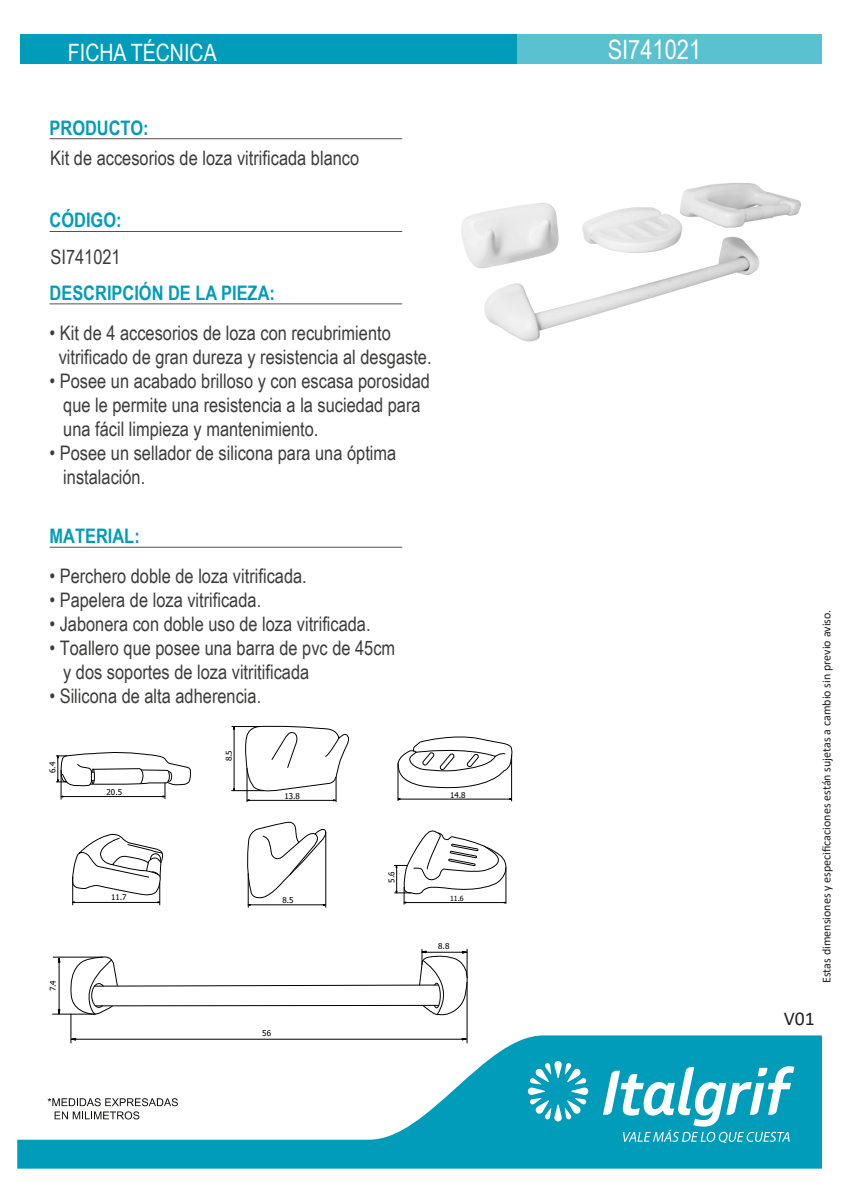
<style>
.page{position:relative;width:842px;height:1191px;background:#fff}
.page>*{position:absolute;margin:0;border:0;box-sizing:border-box;transform-origin:0 0}
.t1{font:26.6px "Arial Narrow";color:#fff}
.t2{font:23.8px "Arial Narrow";color:#fff}
.t3{font:20px/24px "Arial Narrow";color:#3c3c3b}
.t4{font:700 20px "Arial Narrow";color:#009cb9}
.t5{font:19.6px "Calibri";color:#242020}
.t6{font:12px "Calibri";color:#1d1d1b}
.t7{font:8px "Tahoma";color:#000}
.t8{font:7px "Tahoma";color:#000}
</style>
<div class="page">
<img style="left:461px;top:44px;width:361px;height:298px">
<div style="left:21px;top:34px;width:496px;height:30px;background:#009cb9"></div>
<div style="left:517px;top:34px;width:304px;height:30px;background:#5ac1d0"></div>
<hr style="left:50px;top:138px;width:352px;height:1px;background:#525251">
<hr style="left:50px;top:231px;width:352px;height:1px;background:#525251">
<hr style="left:50px;top:547px;width:352px;height:1px;background:#525251">
<hr style="left:50px;top:303px;width:352px;height:1px;background:#525251">
<svg style="left:17px;top:1035px;width:805px;height:133px"></svg>
<svg style="left:528px;top:1061px;width:60px;height:60px"></svg>
<svg style="left:603px;top:1066px;width:191px;height:77px"></svg>
<svg style="left:56px;top:752px;width:135px;height:47px"></svg>
<hr style="left:400px;top:798px;width:111px;height:1px;background:#000">
<svg style="left:397px;top:736px;width:116px;height:55px"></svg>
<hr style="left:397px;top:763px;width:1px;height:37px;background:#000">
<hr style="left:511px;top:755px;width:1px;height:46px;background:#000">
<svg style="left:232px;top:725px;width:117px;height:76px"></svg>
<svg style="left:57px;top:821px;width:451px;height:222px"></svg>
<hr style="left:422px;top:951px;width:45px;height:1px;background:#000">
<hr style="left:59px;top:959px;width:1px;height:54px;background:#000">
<hr style="left:53px;top:1013px;width:43px;height:1px;background:#000">
<hr style="left:53px;top:956px;width:50px;height:1px;background:#000">
<p class="t2" style="left:68px;top:35px;width:150px">FICHA TÉCNICA</p>
<h1 class="t1" style="left:608px;top:30px;width:95px">SI741021</h1>
<p class="t4" style="left:50px;top:112px;width:100px">PRODUCTO:</p>
<p class="t3" style="left:50px;top:145px;width:311px">Kit de accesorios de loza vitrificada blanco</p>
<p class="t4" style="left:50px;top:205px;width:73px">CÓDIGO:</p>
<p class="t3" style="left:50px;top:244px;width:72px">SI741021</p>
<p class="t4" style="left:50px;top:277px;width:227px">DESCRIPCIÓN DE LA PIEZA:</p>
<p class="t3" style="left:59px;top:320px;width:374px;text-indent:-9px">• Kit de 4 accesorios de loza con recubrimiento vitrificado de gran dureza y resistencia al desgaste.</p>
<p class="t3" style="left:63px;top:368px;width:368px;text-indent:-14px">• Posee un acabado brilloso y con escasa porosidad que le permite una resistencia a la suciedad para una fácil limpieza y mantenimiento.</p>
<p class="t3" style="left:63px;top:440px;width:335px;text-indent:-14px">• Posee un sellador de silicona para una óptima instalación.</p>
<p class="t4" style="left:50px;top:521px;width:92px">MATERIAL:</p>
<p class="t3" style="left:49px;top:563px;width:259px">• Perchero doble de loza vitrificada.</p>
<p class="t3" style="left:49px;top:587px;width:213px">• Papelera de loza vitrificada.</p>
<p class="t3" style="left:49px;top:611px;width:323px">• Jabonera con doble uso de loza vitrificada.</p>
<p class="t3" style="left:63px;top:635px;width:334px;text-indent:-14px">• Toallero que posee una barra de pvc de 45cm y dos soportes de loza vitritificada</p>
<p class="t3" style="left:49px;top:683px;width:213px">• Silicona de alta adherencia.</p>
<p class="t7" style="left:47px;top:773px;width:13px;rotate:-90deg">6.4</p>
<p class="t7" style="left:48px;top:991px;width:13px;rotate:-90deg">7.4</p>
<p class="t7" style="left:107px;top:786px;width:17px">20.5</p>
<p class="t7" style="left:111px;top:892px;width:17px">11.7</p>
<p class="t7" style="left:224px;top:761px;width:13px;rotate:-90deg">8.5</p>
<p class="t7" style="left:284px;top:790px;width:17px">13.8</p>
<p class="t7" style="left:282px;top:894px;width:13px">8.5</p>
<p class="t7" style="left:262px;top:1028px;width:10px">56</p>
<p class="t7" style="left:386px;top:882px;width:13px;rotate:-90deg">5.6</p>
<p class="t7" style="left:450px;top:789px;width:17px">14.8</p>
<p class="t8" style="left:450px;top:893px;width:15px">11.6</p>
<p class="t7" style="left:438px;top:941px;width:13px">8.8</p>
<p class="t6" style="left:818px;top:983px;width:375px;rotate:-90deg">Estas dimensiones y especificaciones están sujetas a cambio sin previo aviso.</p>
<p class="t5" style="left:784px;top:1005px;width:32px">V01</p>
</div>
